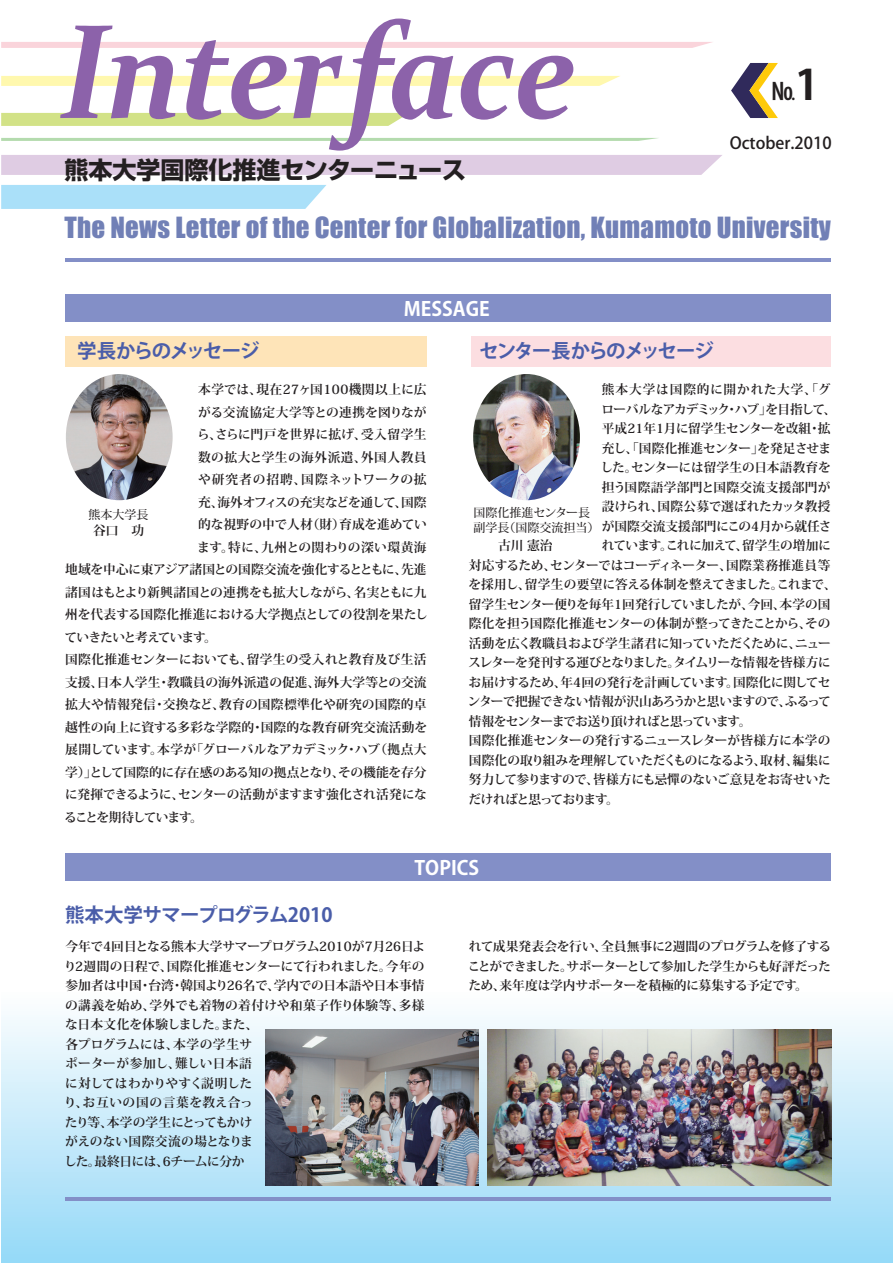
<style>
.page{position:relative;width:893px;height:1263px;background:#fff}
.page>*{position:absolute;margin:0;border:0;box-sizing:border-box;transform-origin:0 0}
.t1{font:italic 700 135px "Constantia";letter-spacing:-.02em;color:#8c62aa;scale:.91 1}
.t2{font:27px "Impact";letter-spacing:.01em;color:#7180b6}
.t3{font:24px "Shin Go Pro Bold 90 pv RKSJ H";color:#231f20}
.t4{font:23.4px "Koz Go Pro Bold 90 pv RKSJ H";color:#231f20}
.t5{font:19.5px/42.5px "Koz Go Pro Bold 90 pv RKSJ H";letter-spacing:-.04em;color:#4a5da9}
.t6{font:19.5px "Koz Go Pro Bold 90 pv RKSJ H";letter-spacing:-.07em;color:#4a5da9}
.t7{font:19.5px "Koz Go Pro Bold 90 pv RKSJ H";color:#fff}
.t8{font:16.5px "Koz Go Pro Medium 90 pv RKSJ H";color:#231f20}
.t9{font:12.75px/19.5px "Koz Min Pro Bold 90 pv RKSJ H";letter-spacing:-.01em;color:#231f20}
.t10{font:12.75px "Koz Min Pro Bold 90 pv RKSJ H";letter-spacing:-.06em;color:#231f20}
.t11{font:12.75px "Koz Min Pro Bold 90 pv RKSJ H";letter-spacing:-.035em;color:#231f20}
.t12{font:12.75px "Koz Min Pro Bold 90 pv RKSJ H";letter-spacing:-.03em;color:#231f20}
.t13{font:12.75px "Koz Min Pro Bold 90 pv RKSJ H";letter-spacing:-.08em;color:#231f20}
.t14{font:12.75px "Koz Min Pro Bold 90 pv RKSJ H";letter-spacing:-.045em;color:#231f20}
.t15{font:12.75px "Koz Min Pro Bold 90 pv RKSJ H";letter-spacing:.01em;color:#231f20}
.t16{font:12.75px "Koz Min Pro Bold 90 pv RKSJ H";letter-spacing:.035em;color:#231f20}
.t17{font:12.75px "Koz Min Pro Bold 90 pv RKSJ H";letter-spacing:.03em;color:#231f20}
.t18{font:12.75px "Koz Min Pro Bold 90 pv RKSJ H";letter-spacing:.07em;color:#231f20}
.t19{font:12.75px "Koz Min Pro Bold 90 pv RKSJ H";letter-spacing:-.065em;color:#231f20}
.t20{font:12.75px "Koz Min Pro Bold 90 pv RKSJ H";letter-spacing:.02em;color:#231f20}
.t21{font:12.75px "Koz Min Pro Bold 90 pv RKSJ H";letter-spacing:.025em;color:#231f20}
.t22{font:12.75px "Koz Min Pro Bold 90 pv RKSJ H";letter-spacing:.04em;color:#231f20}
.t23{font:12.75px "Koz Min Pro Bold 90 pv RKSJ H";letter-spacing:-.095em;color:#231f20}
.t24{font:12px "Koz Min Pro Medium 90 pv RKSJ H";color:#231f20}
.s1{font-size:41.4px}
.s2{color:#fff}
</style>
<div class="page">
<svg style="left:1px;top:853px;width:892px;height:410px"></svg>
<div style="left:1px;top:76px;width:619px;height:10px;background:#fff8ae"></div>
<div style="left:1px;top:155px;width:721px;height:20px;background:#dfcce3"></div>
<div style="left:1px;top:113px;width:408px;height:13px;background:#d2e287"></div>
<div style="left:1px;top:42px;width:711px;height:6px;background:#fad4db"></div>
<div style="left:1px;top:185px;width:325px;height:24px;background:#aae0f9"></div>
<hr style="left:1px;top:138px;width:657px;height:3px;background:#b4dbae">
<div style="left:65px;top:853px;width:765px;height:28px;background:#838fc7"></div>
<div style="left:65px;top:336px;width:362px;height:30px;background:#fee4b8"></div>
<div style="left:471px;top:336px;width:359px;height:30px;background:#fcdee1"></div>
<div style="left:65px;top:294px;width:765px;height:28px;background:#838fc7"></div>
<hr style="left:65px;top:258px;width:765px;height:3px;background:#838fc7">
<hr style="left:65px;top:1198px;width:765px;height:3px;background:#838fc7">
<svg style="left:731px;top:63px;width:47px;height:55px"></svg>
<img style="left:66px;top:374px;width:107px;height:126px;border-radius:50%">
<img style="left:473px;top:374px;width:107px;height:126px;border-radius:50%">
<img style="left:488px;top:1029px;width:343px;height:157px">
<img style="left:266px;top:1029px;width:212px;height:157px">
<p class="t1" style="left:60px;top:-8px;width:570px">Interface</p>
<p class="t4" style="left:772px;top:83px;width:49px">№<span class="s1">1</span></p>
<p class="t8" style="left:730px;top:137px;width:103px">October.2010</p>
<p class="t3" style="left:64px;top:161px;width:403px">熊本大学国際化推進センターニュース</p>
<p class="t2" style="left:64px;top:218px;width:768px">The News Letter of the Center for Globalization, Kumamoto University</p>
<p class="t6" style="left:77px;top:343px;width:184px">学長からのメッセージ</p>
<p class="t5" style="left:479px;top:290px;width:236px;text-indent:-75px"><span class="s2">MESSAGE<br></span>センター長からのメッセージ</p>
<p class="t16" style="left:198px;top:385px;width:230px">本学では、現在27ヶ国100機関以上に広</p>
<p class="t15" style="left:198px;top:407px;width:230px">がる交流協定大学等との連携を図りなが</p>
<p class="t17" style="left:197px;top:430px;width:231px">ら、さらに門戸を世界に拡げ、受入留学生</p>
<p class="t22" style="left:198px;top:452px;width:230px">数の拡大と学生の海外派遣、外国人教員</p>
<p class="t18" style="left:198px;top:475px;width:230px">や研究者の招聘、国際ネットワークの拡</p>
<p class="t11" style="left:198px;top:497px;width:230px">充、海外オフィスの充実などを通して、国際</p>
<p class="t9" style="left:198px;top:517px;width:230px">的な視野の中で人材（財）育成を進めてい</p>
<p class="t16" style="left:197px;top:542px;width:231px">ます。特に、九州との関わりの深い環黄海</p>
<p class="t9" style="left:65px;top:562px;width:363px">地域を中心に東アジア諸国との国際交流を強化するとともに、先進</p>
<p class="t10" style="left:65px;top:587px;width:363px">諸国はもとより新興諸国との連携をも拡大しながら、名実ともに九</p>
<p class="t9" style="left:65px;top:607px;width:364px">州を代表する国際化推進における大学拠点としての役割を果たし</p>
<p class="t13" style="left:65px;top:632px;width:154px">ていきたいと考えています。</p>
<p class="t20" style="left:65px;top:655px;width:363px">国際化推進センターにおいても、留学生の受入れと教育及び生活</p>
<p class="t9" style="left:65px;top:674px;width:363px">支援、日本人学生・教職員の海外派遣の促進、海外大学等との交流</p>
<p class="t21" style="left:65px;top:700px;width:363px">拡大や情報発信・交換など、教育の国際標準化や研究の国際的卓</p>
<p class="t15" style="left:65px;top:722px;width:363px">越性の向上に資する多彩な学際的・国際的な教育研究交流活動を</p>
<p class="t9" style="left:65px;top:742px;width:363px">展開しています。本学が「グローバルなアカデミック・ハブ（拠点大</p>
<p class="t9" style="left:65px;top:764px;width:363px">学）」として国際的に存在感のある知の拠点となり、その機能を存分</p>
<p class="t14" style="left:65px;top:790px;width:363px">に発揮できるように、センターの活動がますます強化され活発にな</p>
<p class="t23" style="left:64px;top:812px;width:140px">ることを期待しています。</p>
<p class="t24" style="left:89px;top:510px;width:61px">熊本大学長</p>
<p class="t9" style="left:93px;top:522px;width:52px">谷口　功</p>
<p class="t18" style="left:602px;top:385px;width:230px">熊本大学は国際的に開かれた大学、「グ</p>
<p class="t10" style="left:601px;top:404px;width:236px">ローバルなアカデミック・ハブ」を目指して、</p>
<p class="t9" style="left:602px;top:421px;width:230px">平成21年1月に留学生センターを改組・拡</p>
<p class="t12" style="left:602px;top:443px;width:231px">充し、「国際化推進センター」を発足させま</p>
<p class="t9" style="left:601px;top:460px;width:232px">した。センターには留学生の日本語教育を</p>
<p class="t17" style="left:602px;top:482px;width:230px">担う国際語学部門と国際交流支援部門が</p>
<p class="t9" style="left:602px;top:499px;width:230px">設けられ、国際公募で選ばれたカッタ教授</p>
<p class="t9" style="left:473px;top:518px;width:360px"><sub>副学長（国際交流担当）</sub>が国際交流支援部門にこの4月から就任さ</p>
<p class="t14" style="left:602px;top:541px;width:231px">れています。これに加えて、留学生の増加に</p>
<p class="t9" style="left:469px;top:557px;width:363px">対応するため、センターではコーディネーター、国際業務推進員等</p>
<p class="t9" style="left:468px;top:577px;width:369px">を採用し、留学生の要望に答える体制を整えてきました。これまで、</p>
<p class="t9" style="left:469px;top:596px;width:363px">留学生センター便りを毎年1回発行していましたが、今回、本学の国</p>
<p class="t9" style="left:469px;top:616px;width:363px">際化を担う国際化推進センターの体制が整ってきたことから、その</p>
<p class="t9" style="left:469px;top:635px;width:364px">活動を広く教職員および学生諸君に知っていただくために、ニュー</p>
<p class="t10" style="left:468px;top:658px;width:364px">スレターを発刊する運びとなりました。タイムリーな情報を皆様方に</p>
<p class="t12" style="left:469px;top:677px;width:363px">お届けするため、年4回の発行を計画しています。国際化に関してセ</p>
<p class="t19" style="left:468px;top:697px;width:365px">ンターで把握できない情報が沢山あろうかと思いますので、ふるって</p>
<p class="t13" style="left:469px;top:716px;width:284px">情報をセンターまでお送り頂ければと思っています。</p>
<p class="t9" style="left:469px;top:733px;width:363px">国際化推進センターの発行するニュースレターが皆様方に本学の</p>
<p class="t11" style="left:469px;top:755px;width:364px">国際化の取り組みを理解していただくものになるよう、取材、編集に</p>
<p class="t9" style="left:469px;top:772px;width:363px">努力して参りますので、皆様方にも忌憚のないご意見をお寄せいた</p>
<p class="t13" style="left:468px;top:794px;width:152px">だければと思っております。</p>
<p class="t24" style="left:473px;top:508px;width:118px">国際化推進センター長</p>
<p class="t9" style="left:498px;top:537px;width:56px">古川 憲治</p>
<p class="t5" style="left:65px;top:896px;width:269px">熊本大学サマープログラム2010</p>
<p class="t7" style="left:415px;top:861px;width:66px">TOPICS</p>
<p class="t9" style="left:64px;top:938px;width:363px">今年で4回目となる熊本大学サマープログラム2010が7月26日より2週間の日程で、国際化推進センターにて行われました。今年の参加者は中国・台湾・韓国より26名で、学内での日本語や日本事情の講義を始め、学外でも着物の着付けや和菓子作り体験等、多様な日本文化を体験しました。また、<br>各プログラムには、本学の学生サ<br>ポーターが参加し、難しい日本語<br>に対してはわかりやすく説明した<br>り、お互いの国の言葉を教え合っ<br>たり等、本学の学生にとってもかけ<br>がえのない国際交流の場となりま<br>した。最終日には、6チームに分か</p>
<p class="t9" style="left:468px;top:938px;width:365px;text-align:justify">れて成果発表会を行い、全員無事に2週間のプログラムを修了することができました。サポーターとして参加した学生からも好評だったため、来年度は学内サポーターを積極的に募集する予定です。</p>
</div>
